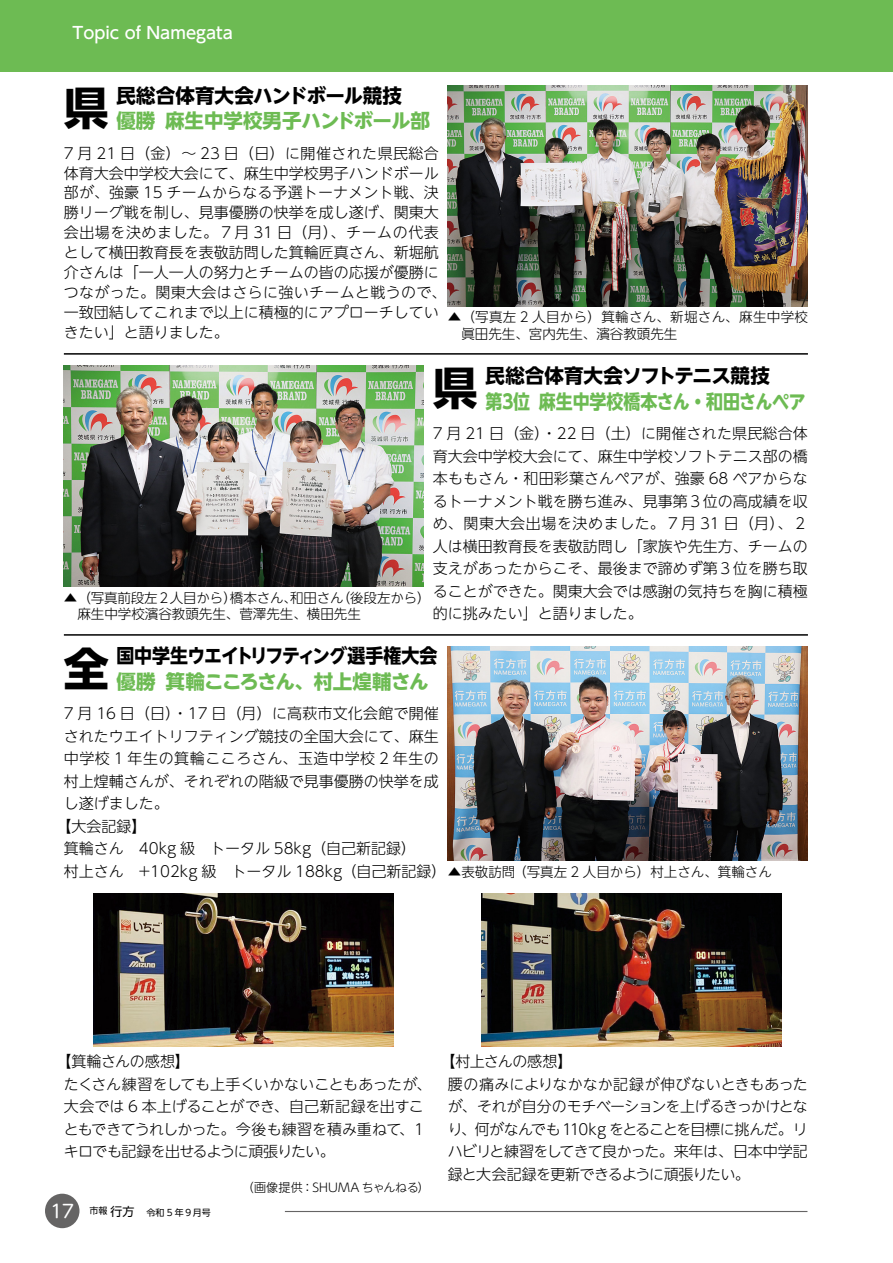
<style>
.page{position:relative;width:893px;height:1263px;background:#fff}
.page>*{position:absolute;margin:0;border:0;box-sizing:border-box;transform-origin:0 0}
.t1{font:700 45px "UD Shin Go NT Pro";color:#000}
.t2{font:700 19.5px "UD Shin Go NT Pro";letter-spacing:-.01em;color:#000}
.t3{font:700 19.5px "UD Shin Go NT Pro";letter-spacing:-.035em;color:#000;scale:.92 1}
.t4{font:700 19.5px "UD Shin Go NT Pro";letter-spacing:-.005em;color:#6dbb53;scale:.87 1}
.t5{font:700 19.5px "UD Shin Go NT Pro";letter-spacing:-.005em;color:#6dbb53}
.t6{font:700 19.5px "UD Shin Go NT Pro";letter-spacing:-.04em;color:#6dbb53}
.t7{font:18px "UD Shin M Go Pro";color:#fff}
.t8{font:500 16.5px "UD Shin Go Pro";color:#fff}
.t9{font:300 15px/20px "UD Shin Go NT Pro";color:#000}
.t10{font:300 15px/22.5px "UD Shin Go NT Pro";letter-spacing:-.035em;color:#000}
.t11{font:300 15px/22.5px "UD Shin Go NT Pro";letter-spacing:-.045em;color:#000}
.t12{font:300 15px "UD Shin Go NT Pro";letter-spacing:.035em;color:#000}
.t13{font:300 13.5px/16.5px "UD Shin Go NT Pro";color:#000}
.t14{font:300 13.5px/16.5px "UD Shin Go NT Pro";letter-spacing:.025em;color:#000}
.t15{font:300 12px "UD Shin Go NT Pro";letter-spacing:.01em;color:#000}
.t16{font:12px "UD Shin Go NT Pro";color:#000}
.t17{font:9px "UD Shin Go NT Pro";color:#000}
</style>
<div class="page">
<div style="left:45px;top:1194px;width:34px;height:34px;background:#656464;border-radius:50%"></div>
<hr style="left:285px;top:1211px;width:522px;height:1px;background:#656464">
<div style="left:0;top:0;width:893px;height:72px;background:#6dbb53"></div>
<div style="left:839px;top:450px;width:22px;height:22px;border:1px solid #fff;border-radius:50%"></div>
<div style="left:839px;top:790px;width:22px;height:22px;border:1px solid #fff;border-radius:50%"></div>
<hr style="left:64px;top:634px;width:744px;height:2px;background:#000">
<hr style="left:64px;top:353px;width:744px;height:2px;background:#000">
<img style="left:448px;top:86px;width:360px;height:220px">
<img style="left:448px;top:646px;width:360px;height:215px">
<img style="left:64px;top:366px;width:360px;height:220px">
<img style="left:94px;top:894px;width:300px;height:153px">
<img style="left:482px;top:894px;width:300px;height:153px">
<p class="t8" style="left:73px;top:20px;width:162px">Topic of Namegata</p>
<h1 class="t1" style="left:64px;top:71px;width:46px">県</h1>
<h2 class="t2" style="left:116px;top:79px;width:287px">民総合体育大会ハンドボール競技</h2>
<h2 class="t5" style="left:116px;top:105px;width:40px">優勝</h2>
<h2 class="t5" style="left:165px;top:105px;width:266px">麻生中学校男子ハンドボール部</h2>
<p class="t9" style="left:64px;top:142px;width:384px">7 月 21 日（金）～ 23 日（日）に開催された県民総合体育大会中学校大会にて、麻生中学校男子ハンドボール部が、強豪 15 チームからなる予選トーナメント戦、決勝リーグ戦を制し、見事優勝の快挙を成し遂げ、関東大会出場を決めました。７月 31 日（月）、チームの代表として横田教育長を表敬訪問した箕輪匠真さん、新堀航介さんは「一人一人の努力とチームの皆の応援が優勝につながった。関東大会はさらに強いチームと戦うので、一致団結してこれまで以上に積極的にアプローチしていきたい」と語りました。</p>
<p class="t14" style="left:461px;top:308px;width:348px;text-indent:-14px">▲（写真左 2 人目から）箕輪さん、新堀さん、麻生中学校眞田先生、宮内先生、濱谷教頭先生</p>
<p class="t13" style="left:77px;top:589px;width:285px;text-indent:-14px">▲（写真前段左2人目から）<br>麻生中学校濱谷教頭先生、菅澤先生、横田先生</p>
<p class="t13" style="left:337px;top:589px;width:95px">（後段左から(</p>
<p class="t13" style="left:290px;top:589px;width:55px">和田さん</p>
<p class="t13" style="left:230px;top:589px;width:69px">橋本さん、</p>
<h1 class="t1" style="left:433px;top:352px;width:46px">県</h1>
<h2 class="t2" style="left:485px;top:360px;width:286px">民総合体育大会ソフトテニス競技</h2>
<h2 class="t4" style="left:513px;top:385px;width:337px">位麻生中学校橋本さん・和田さんペア</h2>
<h2 class="t4" style="left:485px;top:385px;width:21px">第</h2>
<h2 class="t4" style="left:499px;top:385px;width:21px">３</h2>
<p class="t9" style="left:433px;top:421px;width:377px;line-height:22.5px;text-align:justify">7 月 21 日（金）・22 日（土）に開催された県民総合体育大会中学校大会にて、麻生中学校ソフトテニス部の橋本ももさん・和田彩葉さんペアが、強豪 68 ペアからなるトーナメント戦を勝ち進み、見事第３位の高成績を収め、関東大会出場を決めました。７月 31 日（月、( ２人は横田教育長を表敬訪問し「家族や先生方、チームの支えがあったからこそ、最後まで諦めず第３位を勝ち取ることができた。関東大会では感謝の気持ちを胸に積極的に挑みたい」と語りました。</p>
<h2 class="t3" style="left:116px;top:640px;width:350px">国中学生ウエイトリフティング選手権大会</h2>
<h1 class="t1" style="left:64px;top:632px;width:46px">全</h1>
<h2 class="t6" style="left:166px;top:666px;width:265px">箕輪こころさん、村上煌輔さん</h2>
<h2 class="t5" style="left:116px;top:666px;width:41px">優勝</h2>
<p class="t9" style="left:64px;top:703px;width:377px">7 月 16 日（日）・17 日（月）に高萩市文化会館で開催</p>
<p class="t9" style="left:64px;top:726px;width:376px">されたウエイトリフティング競技の全国大会にて、麻生</p>
<p class="t12" style="left:64px;top:747px;width:377px">中学校 1 年生の箕輪こころさん、玉造中学校 2 年生の</p>
<p class="t9" style="left:64px;top:771px;width:376px">村上煌輔さんが、それぞれの階級で見事優勝の快挙を成</p>
<p class="t9" style="left:64px;top:793px;width:106px">し遂げました。</p>
<p class="t9" style="left:56px;top:816px;width:91px">【大会記録【</p>
<p class="t9" style="left:64px;top:838px;width:354px">箕輪さん　40kg 級　トータル 58kg（自己新記録(</p>
<p class="t9" style="left:64px;top:861px;width:384px">村上さん　+102kg 級　トータル 188kg（自己新記録(</p>
<p class="t13" style="left:448px;top:863px;width:69px">▲表敬訪問</p>
<p class="t13" style="left:513px;top:863px;width:260px">（写真左 2 人目から）村上さん、箕輪さん</p>
<p class="t9" style="left:56px;top:1051px;width:135px">【箕輪さんの感想【</p>
<p class="t9" style="left:64px;top:1074px;width:369px">たくさん練習をしても上手くいかないこともあったが、</p>
<p class="t9" style="left:64px;top:1096px;width:361px">大会では 6 本上げることができ、自己新記録を出すこ</p>
<p class="t9" style="left:399px;top:1119px;width:26px">、1</p>
<p class="t11" style="left:64px;top:1117px;width:339px">ともできてうれしかった。今後も練習を積み重ねてキロでも記録を出せるように頑張りたい。</p>
<p class="t7" style="left:50px;top:1196px;width:25px">17</p>
<p class="t16" style="left:110px;top:1201px;width:37px">行方　</p>
<p class="t17" style="left:89px;top:1204px;width:20px">市報</p>
<p class="t17" style="left:146px;top:1205px;width:66px">令和 5 年９月号</p>
<p class="t15" style="left:242px;top:1178px;width:189px">（画像提供：SHUMA ちゃんねる(</p>
<p class="t10" style="left:448px;top:1050px;width:362px;text-indent:-8px">【村上さんの感想【<br>腰の痛みによりなかなか記録が伸びないときもあったが、それが自分のモチベーションを上げるきっかけとなり、何がなんでも110kg をとることを目標に挑んだ。リハビリと練習をしてきて良かった。来年は、日本中学記録と大会記録を更新できるように頑張りたい。</p>
</div>
